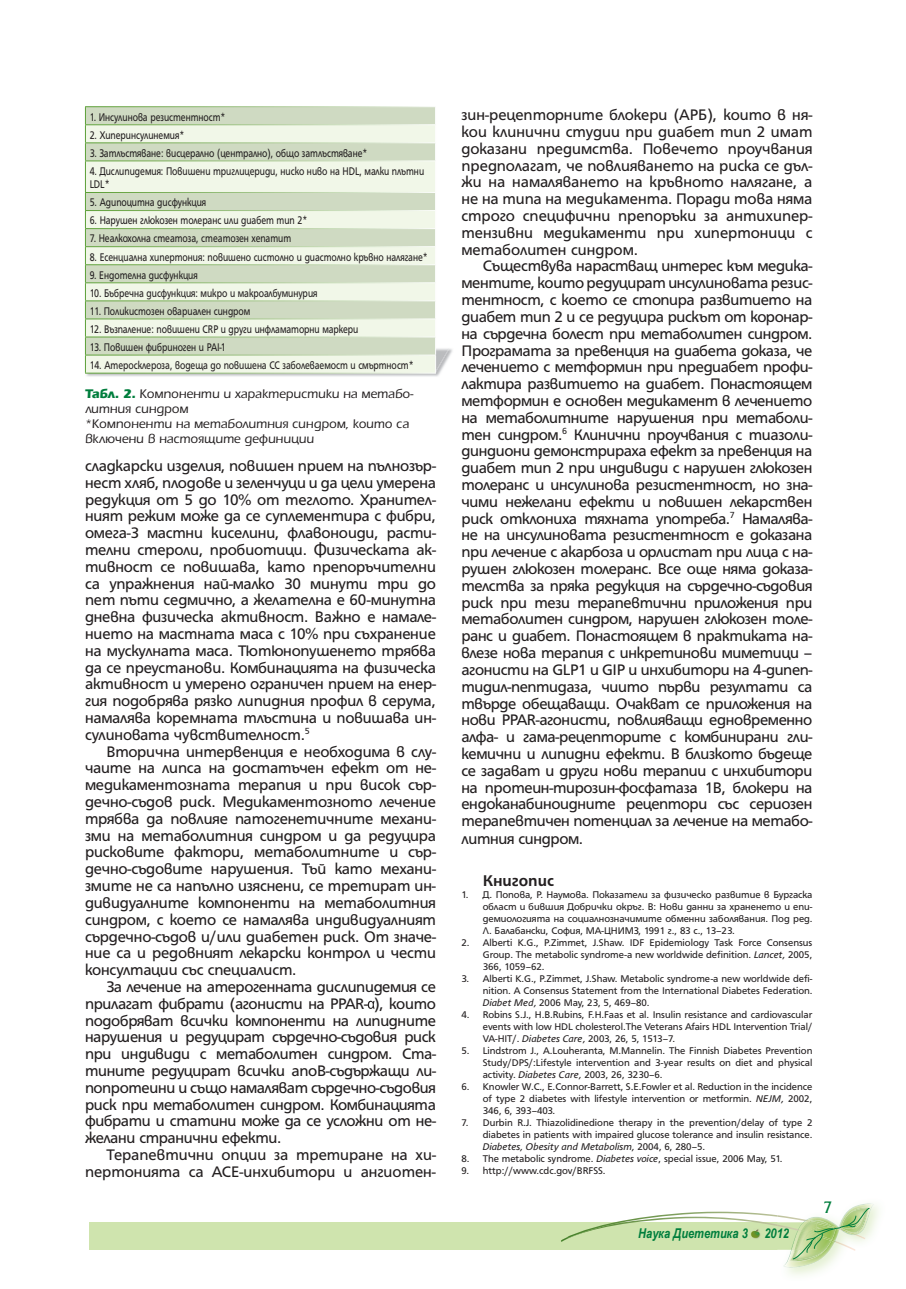
<style>
.page{position:relative;width:906px;height:1289px;background:#fff}
.page>*{position:absolute;margin:0;border:0;box-sizing:border-box;transform-origin:0 0}
.t1{font:18px "Fresco Bg";color:#007e3d;scale:.9 1}
.t2{font:700 16.8px "HS Grotesk Bg";color:#231f20}
.t3{font:16.5px/16.8px "HS Grotesk Bg";letter-spacing:-.01em;color:#231f20;text-align:justify}
.t4{font:13.5px/15px "Erika Bg";color:#231f20}
.t5{font:italic 700 13.5px "Arial Narrow";color:#007e3d}
.t6{font:12px/13.5px "HS Grotesk Bg";color:#231f20;scale:.8 1}
.t7{font:10.5px/12px "HS Grotesk Bg";color:#231f20;text-align:justify}
.s1{font-weight:700;color:#007e3d}
.s2{font-style:italic}
</style>
<div class="page">
<div style="left:89px;top:1222px;width:727px;height:27px;background:#cfe4ae"></div>
<img style="left:783px;top:1259px;width:56px;height:8px">
<img style="left:870px;top:1203px;width:4px;height:32px">
<img style="left:789px;top:1260px;width:42px;height:1px">
<img style="left:789px;top:1259px;width:46px;height:1px">
<svg style="left:561px;top:1201px;width:309px;height:58px"></svg>
<svg style="left:368px;top:1000px;width:6px;height:8px"></svg>
<img style="left:86px;top:349px;width:367px;height:28px">
<img style="left:436px;top:348px;width:14px;height:25px">
<div style="left:86px;top:107px;width:349px;height:17px;background:#cfdac2"></div>
<svg style="left:86px;top:125px;width:349px;height:248px;background:#e1e9d6"></svg>
<hr style="left:85px;top:373px;width:351px;height:1px;background:#fff">
<hr style="left:85px;top:142px;width:351px;height:1px;background:#fff">
<svg style="left:85px;top:107px;width:1px;height:53px"></svg>
<hr style="left:85px;top:160px;width:351px;height:1px;background:#fff">
<hr style="left:85px;top:192px;width:351px;height:1px;background:#fff">
<hr style="left:85px;top:210px;width:351px;height:1px;background:#fff">
<hr style="left:85px;top:228px;width:351px;height:1px;background:#fff">
<hr style="left:85px;top:246px;width:351px;height:1px;background:#fff">
<hr style="left:85px;top:264px;width:351px;height:1px;background:#fff">
<hr style="left:85px;top:282px;width:351px;height:1px;background:#fff">
<hr style="left:85px;top:300px;width:351px;height:1px;background:#fff">
<hr style="left:85px;top:318px;width:351px;height:1px;background:#fff">
<hr style="left:85px;top:336px;width:351px;height:1px;background:#fff">
<svg style="left:85px;top:193px;width:1px;height:180px"></svg>
<svg style="left:435px;top:337px;width:1px;height:36px"></svg>
<hr style="left:85px;top:355px;width:351px;height:1px;background:#fff">
<p class="t6" style="left:90px;top:111px;width:171px">1. Инсулинова резистентност*</p>
<p class="t6" style="left:90px;top:129px;width:120px">2. Хиперинсулинемия*</p>
<p class="t6" style="left:90px;top:147px;width:349px">3. Затлъстяване: висцерално (централно), общо затлъстяване*</p>
<p class="t6" style="left:90px;top:165px;width:420px">4. Дислипидемия: Повишени триглицериди, ниско ниво на HDL, малки плътни<br>LDL*</p>
<p class="t6" style="left:90px;top:197px;width:147px">5. Адипоцитна дисфункция</p>
<p class="t6" style="left:90px;top:215px;width:273px">6. Нарушен глюкозен толеранс или диабет тип 2*</p>
<p class="t6" style="left:90px;top:233px;width:253px">7. Неалкохолна стеатоза, стеатозен хепатит</p>
<p class="t6" style="left:90px;top:251px;width:424px">8. Есенциална хипертония: повишено систолно и диастолно кръвно налягане*</p>
<p class="t6" style="left:90px;top:269px;width:137px">9. Ендотелна дисфункция</p>
<p class="t6" style="left:90px;top:287px;width:286px">10. Бъбречна дисфункция: микро и макроалбуминурия</p>
<p class="t6" style="left:90px;top:305px;width:202px">11. Поликистозен овариален синдром</p>
<p class="t6" style="left:90px;top:323px;width:337px">12. Възпаление: повишени CRP и други инфламаторни маркери</p>
<p class="t6" style="left:90px;top:341px;width:172px">13. Повишен фибриноген и PAI-1</p>
<p class="t6" style="left:90px;top:359px;width:406px">14. Атеросклероза, водеща до повишена СС заболеваемост и смъртност*</p>
<p class="t4" style="left:85px;top:387px;width:330px"><span class="s1">Табл. 2.</span> Компоненти и характеристики на метабо&shy;литния синдром<br>*Компоненти на метаболитния синдром, които са включени в настоящите дефиниции</p>
<p class="t3" style="left:85px;top:458px;width:352px">сладкарски изделия, повишен прием на пълнозър&shy;нест хляб, плодове и зеленчуци и да цели умерена редукция от 5 до 10% от теглото. Хранител&shy;ният режим може да се суплементира с фибри, омега-3 мастни киселини, флавоноиди, расти&shy;телни стероли, пробиотици. Физическата ак&shy;тивност се повишава, като препоръчителни са упражнения най-малко 30 минути три до пет пъти седмично, а желателна е 60-минутна дневна физическа активност. Важно е намале&shy;нието на мастната маса с 10% при съхранение на мускулната маса. Тютюнопушенето трябва да се преустанови. Комбинацията на физическа активност и умерено ограничен прием на енер&shy;гия подобрява рязко липидния профил в серума, намалява коремната тлъстина и повишава ин&shy;сулиновата чувствителност.<sup>5</sup></p>
<p class="t3" style="left:85px;top:744px;width:352px;text-indent:21px">Вторична интервенция е необходима в слу&shy;чаите на липса на достатъчен ефект от не&shy;медикаментозната терапия и при висок сър&shy;дечно-съдов риск. Медикаментозното лечение трябва да повлияе патогенетичните механи&shy;зми на метаболитния синдром и да редуцира рисковите фактори, метаболитните и сър&shy;дечно-съдовите нарушения. Тъй като механи&shy;змите не са напълно изяснени, се третират ин&shy;дивидуалните компоненти на метаболитния синдром, с което се намалява индивидуалният сърдечно-съдов и/или диабетен риск. От значе&shy;ние са и редовният лекарски контрол и чести консултации със специалист.</p>
<p class="t3" style="left:85px;top:979px;width:352px;text-indent:21px">За лечение на атерогенната дислипидемия се прилагат фибрати (агонисти на PPAR- ), които подобряват всички компоненти на липидните нарушения и редуцират сърдечно-съдовия риск при индивиди с метаболитен синдром. Ста&shy;тините редуцират всички апоВ-съдържащи ли&shy;попротеини и също намаляват сърдечно-съдовия риск при метаболитен синдром. Комбинацията фибрати и статини може да се усложни от не&shy;желани странични ефекти.</p>
<p class="t3" style="left:85px;top:1147px;width:352px;text-align:right">Терапевтични опции за третиране на хи&shy;пертонията са АСЕ-инхибитори и ангиотен-</p>
<p class="t3" style="left:461px;top:108px;width:352px">зин-рецепторните блокери (АРБ), които в ня&shy;кои клинични студии при диабет тип 2 имат доказани предимства. Повечето проучвания предполагат, че повлияването на риска се дъл&shy;жи на намаляването на кръвното налягане, а не на типа на медикамента. Поради това няма строго специфични препоръки за антихипер&shy;тензивни медикаменти при хипертоници с метаболитен синдром.</p>
<p class="t3" style="left:461px;top:259px;width:352px;text-indent:21px">Съществува нарастващ интерес към медика&shy;ментите, които редуцират инсулиновата резис&shy;тентност, с което се стопира развитието на диабет тип 2 и се редуцира рискът от коронар&shy;на сърдечна болест при метаболитен синдром.<br>Програмата за превенция на диабета доказа, че лечението с метформин при предиабет профи&shy;лактира развитието на диабет. Понастоящем метформин е основен медикамент в лечението на метаболитните нарушения при метаболи&shy;тен синдром.<sup>6</sup> Клинични проучвания с тиазоли&shy;диндиони демонстрираха ефект за превенция на диабет тип 2 при индивиди с нарушен глюкозен толеранс и инсулинова резистентност, но зна&shy;чими нежелани ефекти и повишен лекарствен риск отклониха тяхната употреба.<sup>7</sup> Намалява&shy;не на инсулиновата резистентност е доказана при лечение с акарбоза и орлистат при лица с на&shy;рушен глюкозен толеранс. Все още няма доказа&shy;телства за пряка редукция на сърдечно-съдовия риск при тези терапевтични приложения при метаболитен синдром, нарушен глюкозен толе&shy;ранс и диабет. Понастоящем в практиката на&shy;влезе нова терапия с инкретинови миметици – агонисти на GLP1 и GIP и инхибитори на 4-дипеп&shy;тидил-пептидаза, чиито първи резултати са твърде обещаващи. Очакват се приложения на нови PPAR-агонисти, повлияващи едновременно алфа- и гама-рецепторите с комбинирани гли&shy;кемични и липидни ефекти. В близкото бъдеще се задават и други нови терапии с инхибитори на протеин-тирозин-фосфатаза 1В, блокери на ендоканабиноидните рецептори със сериозен терапевтичен потенциал за лечение на метабо&shy;литния синдром.</p>
<p class="t2" style="left:483px;top:874px;width:73px">Книгопис</p>
<p class="t7" style="left:483px;top:889px;width:331px;text-indent:-21px">1. Д. Попова, Р. Наумова. Показатели за физическо развитие в Бургаска област и бившия Добрички окръг. В: Нови данни за храненето и епи&shy;демиологията на социалнозначимите обменни заболявания. Под ред.<br>Л. Балабански, София, МА-ЦНИМЗ, 1991 г., 83 с., 13–23.</p>
<p class="t7" style="left:483px;top:937px;width:331px;text-indent:-21px">2. Alberti K.G., P.Zimmet, J.Shaw. IDF Epidemiology Task Force Consensus Group. The metabolic syndrome-a new worldwide definition. <span class="s2">Lancet,</span> 2005, 366, 1059–62.</p>
<p class="t7" style="left:483px;top:973px;width:331px;text-indent:-21px">3. Alberti K.G., P.Zimmet, J.Shaw. Metabolic syndrome-a new worldwide defi&shy;nition. A Consensus Statement from the International Diabetes Federation.<br><span class="s2">Diabet Med,</span> 2006 Мay, 23, 5, 469–80.</p>
<p class="t7" style="left:483px;top:1009px;width:331px;text-indent:-21px">4. Robins S.J., H.B.Rubins, F.H.Faas et al. Insulin resistance and cardiovascular events with low HDL cholesterol.The Veterans Afairs HDL Intervention Trial/ VA-HIT/. <span class="s2">Diabetes Care,</span> 2003, 26, 5, 1513–7.</p>
<p class="t7" style="left:483px;top:1045px;width:331px;text-indent:-21px">5. Lindstrom J., A.Louheranta, M.Mannelin. The Finnish Diabetes Prevention Study/DPS/:Lifestyle intervention and 3-year results on diet and physical activity. <span class="s2">Diabetes Care,</span> 2003, 26, 3230–6.</p>
<p class="t7" style="left:483px;top:1081px;width:331px;text-indent:-21px">6. Knowler W.C., E.Connor-Barrett, S.E.Fowler et al. Reduction in the incidence of type 2 diabetes with lifestyle intervention or metformin. <span class="s2">NEJM,</span> 2002, 346, 6, 393–403.</p>
<p class="t7" style="left:483px;top:1117px;width:331px;text-indent:-21px">7. Durbin R.J. Thiazolidinedione therapy in the prevention/delay of type 2 diabetes in patients with impaired glucose tolerance and insulin resistance.<br><span class="s2">Diabetes, Obesity and Metabolism,</span> 2004, 6, 280–5.</p>
<p class="t7" style="left:461px;top:1153px;width:322px">8. The metabolic syndrome. <span class="s2">Diabetes voice</span>, special issue, 2006 Мay, 51.</p>
<p class="t7" style="left:461px;top:1165px;width:146px">9. http://www.cdc.gov/BRFSS.</p>
<p class="t5" style="left:638px;top:1225px;width:152px">Наука Диететика 3 2012</p>
<p class="t1" style="left:824px;top:1201px;width:10px">7</p>
</div>
